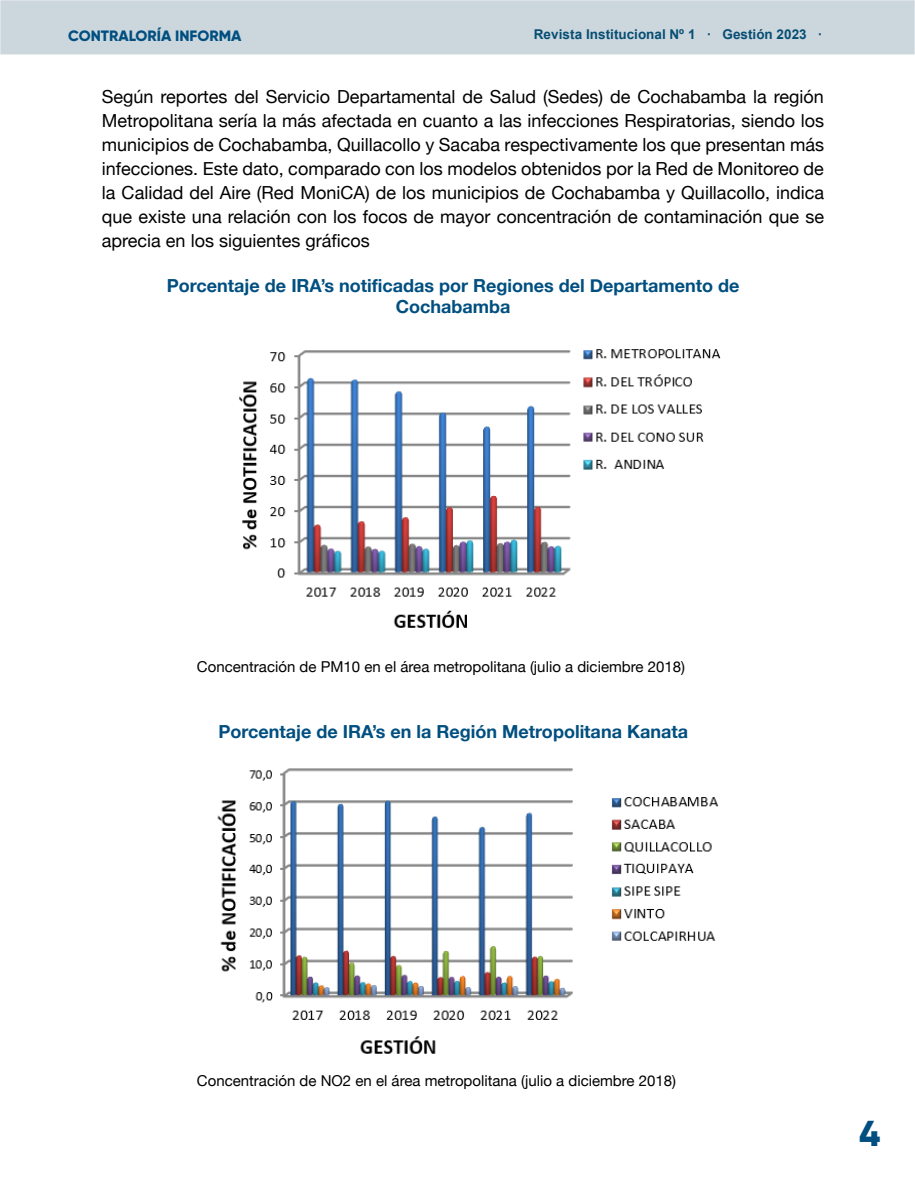
<style>
.page{position:relative;width:915px;height:1191px;background:#fff}
.page>*{position:absolute;margin:0;border:0;box-sizing:border-box;transform-origin:0 0}
.t1{font:800 36px "Gilroy";color:#004f80}
.t2{font:18px/24px "Helvetica Neue";color:#000;text-align:justify}
.t3{font:700 18px/21px "Helvetica Neue";color:#004f80;text-align:center}
.t4{font:15px "Helvetica Neue";color:#000}
.t5{font:800 15px "Gilroy";color:#004f80}
.t6{font:700 13.5px "Arial";color:#074e73}
</style>
<div class="page">
<img style="left:239px;top:349px;width:482px;height:279px">
<img style="left:217px;top:768px;width:502px;height:286px">
<div style="left:0;top:0;width:914px;height:54px;background:#ccd6dd"></div>
<p class="t5" style="left:68px;top:26px;width:175px">CONTRALORÍA INFORMA</p>
<p class="t6" style="left:533px;top:25px;width:290px">Revista Institucional Nº 1 · Gestión 2023 ·</p>
<p class="t2" style="left:102px;top:84px;width:723px">Según reportes del Servicio Departamental de Salud (Sedes) de Cochabamba la región Metropolitana sería la más afectada en cuanto a las infecciones Respiratorias, siendo los municipios de Cochabamba, Quillacollo y Sacaba respectivamente los que presentan más infecciones. Este dato, comparado con los modelos obtenidos por la Red de Monitoreo de la Calidad del Aire (Red MoniCA) de los municipios de Cochabamba y Quillacollo, indica que existe una relación con los focos de mayor concentración de contaminación que se aprecia en los siguientes gráficos</p>
<p class="t3" style="left:167px;top:275px;width:574px">Porcentaje de IRA’s notificadas por Regiones del Departamento de<br>Cochabamba</p>
<p class="t4" style="left:197px;top:657px;width:489px">Concentración de PM10 en el área metropolitana (julio a diciembre 2018)</p>
<p class="t3" style="left:218px;top:720px;width:471px">Porcentaje de IRA’s en la Región Metropolitana Kanata</p>
<p class="t4" style="left:197px;top:1071px;width:480px">Concentración de NO2 en el área metropolitana (julio a diciembre 2018)</p>
<h1 class="t1" style="left:858px;top:1111px;width:23px">4</h1>
</div>
